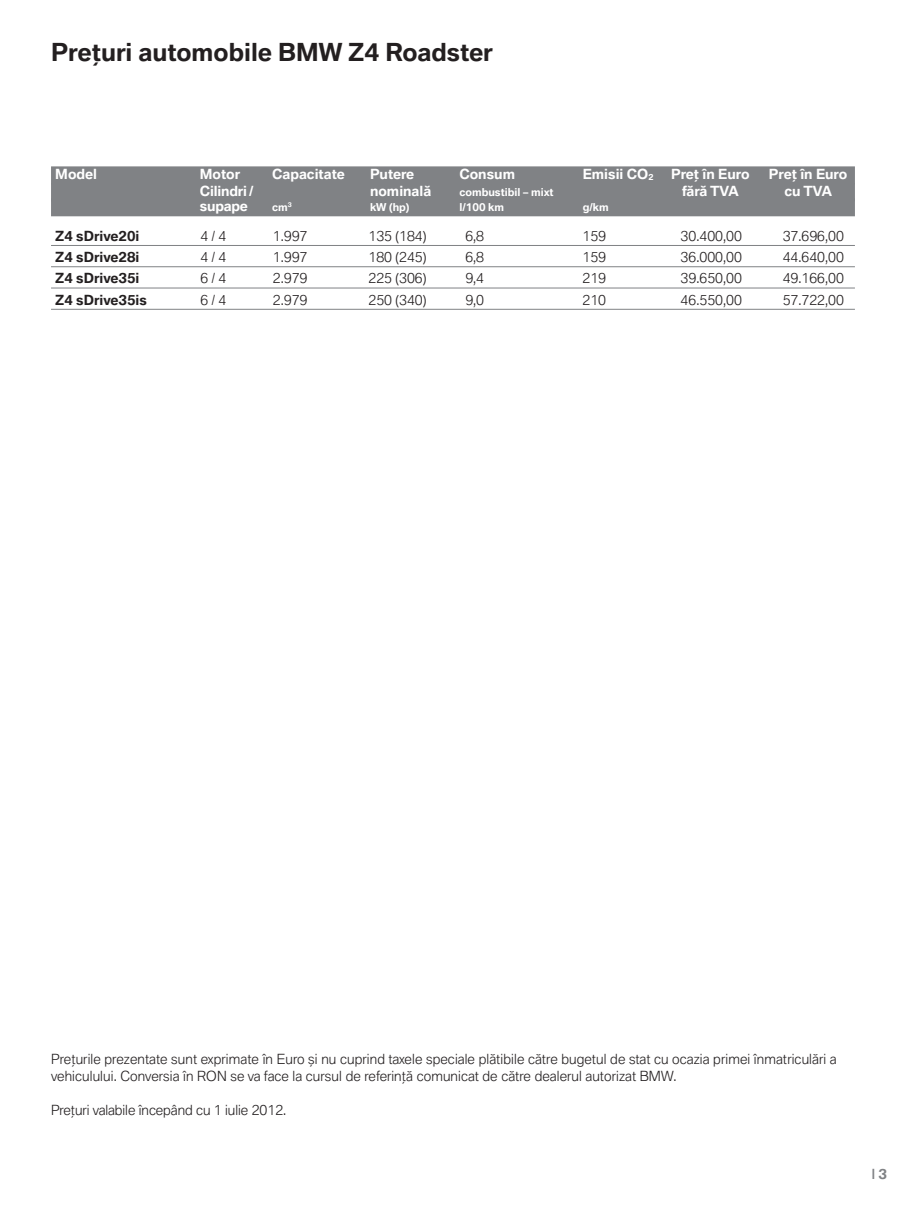
<style>
.page{position:relative;width:923px;height:1221px;background:#fff}
.page>*{position:absolute;margin:0;border:0;box-sizing:border-box;transform-origin:0 0}
.t1{font:700 24px "BMW Type Global Pro";color:#231f20}
.t2{font:300 13.5px/17px "BMW Type Global Pro";letter-spacing:.01em;color:#231f20}
.t3{font:700 13.5px "BMW Type Global Pro";color:#fff}
.t4{font:700 13.5px "BMW Type Global Pro";color:#231f20}
.t5{font:700 13.5px "BMW Type Global Pro";color:#808285}
.t6{font:700 10.5px "BMW Type Global Pro";color:#fff}
.s1{font-size:8.1px}
</style>
<div class="page">
<div style="left:51px;top:166px;width:804px;height:18px;background:#808285"></div>
<div style="left:51px;top:183px;width:804px;height:18px;background:#808285"></div>
<div style="left:51px;top:198px;width:804px;height:18px;background:#808285"></div>
<hr style="left:51px;top:245px;width:804px;height:1px;background:#808285">
<hr style="left:51px;top:266px;width:804px;height:1px;background:#808285">
<hr style="left:51px;top:287px;width:804px;height:1px;background:#808285">
<hr style="left:51px;top:309px;width:804px;height:1px;background:#808285">
<h1 class="t1" style="left:51px;top:43px;width:443px">Preţuri automobile BMW Z4 Roadster</h1>
<p class="t3" style="left:55px;top:169px;width:43px">Model</p>
<p class="t3" style="left:200px;top:169px;width:42px">Motor</p>
<p class="t3" style="left:272px;top:169px;width:74px">Capacitate</p>
<p class="t3" style="left:370px;top:169px;width:46px">Putere</p>
<p class="t3" style="left:459px;top:169px;width:57px">Consum</p>
<p class="t3" style="left:582px;top:169px;width:72px">Emisii CO<span class="s1">2</span></p>
<p class="t3" style="left:671px;top:169px;width:80px">Preţ în Euro</p>
<p class="t3" style="left:769px;top:169px;width:80px">Preţ în Euro</p>
<p class="t3" style="left:200px;top:186px;width:55px">Cilindri /</p>
<p class="t3" style="left:370px;top:186px;width:63px">nominală</p>
<p class="t6" style="left:459px;top:188px;width:96px">combustibil – mixt</p>
<p class="t3" style="left:682px;top:186px;width:58px">fără TVA</p>
<p class="t3" style="left:784px;top:186px;width:49px">cu TVA</p>
<p class="t3" style="left:200px;top:201px;width:50px">supape</p>
<p class="t6" style="left:272px;top:203px;width:21px">cm<sup>3</sup></p>
<p class="t6" style="left:370px;top:203px;width:41px">kW (hp)</p>
<p class="t6" style="left:459px;top:203px;width:46px">l/100 km</p>
<p class="t6" style="left:583px;top:203px;width:27px">g/km</p>
<p class="t4" style="left:55px;top:231px;width:86px">Z4 sDrive20i</p>
<p class="t2" style="left:201px;top:229px;width:27px">4 / 4</p>
<p class="t2" style="left:273px;top:229px;width:36px">1.997</p>
<p class="t2" style="left:368px;top:229px;width:59px">135 (184)</p>
<p class="t2" style="left:465px;top:229px;width:20px">6,8</p>
<p class="t2" style="left:582px;top:229px;width:25px">159</p>
<p class="t2" style="left:680px;top:229px;width:63px">30.400,00</p>
<p class="t2" style="left:782px;top:229px;width:63px">37.696,00</p>
<p class="t4" style="left:55px;top:252px;width:86px">Z4 sDrive28i</p>
<p class="t2" style="left:201px;top:250px;width:27px">4 / 4</p>
<p class="t2" style="left:273px;top:250px;width:36px">1.997</p>
<p class="t2" style="left:368px;top:250px;width:59px">180 (245)</p>
<p class="t2" style="left:465px;top:250px;width:20px">6,8</p>
<p class="t2" style="left:582px;top:250px;width:25px">159</p>
<p class="t2" style="left:680px;top:250px;width:63px">36.000,00</p>
<p class="t2" style="left:782px;top:250px;width:63px">44.640,00</p>
<p class="t4" style="left:55px;top:273px;width:86px">Z4 sDrive35i</p>
<p class="t2" style="left:201px;top:271px;width:27px">6 / 4</p>
<p class="t2" style="left:273px;top:271px;width:36px">2.979</p>
<p class="t2" style="left:368px;top:271px;width:59px">225 (306)</p>
<p class="t2" style="left:465px;top:271px;width:20px">9,4</p>
<p class="t2" style="left:582px;top:271px;width:25px">219</p>
<p class="t2" style="left:680px;top:271px;width:63px">39.650,00</p>
<p class="t2" style="left:782px;top:271px;width:63px">49.166,00</p>
<p class="t4" style="left:55px;top:294px;width:93px">Z4 sDrive35is</p>
<p class="t2" style="left:201px;top:292px;width:27px">6 / 4</p>
<p class="t2" style="left:273px;top:292px;width:36px">2.979</p>
<p class="t2" style="left:368px;top:292px;width:59px">250 (340)</p>
<p class="t2" style="left:465px;top:292px;width:20px">9,0</p>
<p class="t2" style="left:582px;top:292px;width:25px">210</p>
<p class="t2" style="left:680px;top:292px;width:63px">46.550,00</p>
<p class="t2" style="left:782px;top:292px;width:63px">57.722,00</p>
<p class="t2" style="left:51px;top:1051px;width:787px">Preţurile prezentate sunt exprimate în Euro şi nu cuprind taxele speciale plătibile către bugetul de stat cu ocazia primei înmatriculări a vehiculului. Conversia în RON se va face la cursul de referinţă comunicat de către dealerul autorizat BMW.</p>
<p class="t2" style="left:51px;top:1102px;width:237px">Preţuri valabile începând cu 1 iulie 2012.</p>
<p class="t5" style="left:872px;top:1168px;width:17px">| 3</p>
</div>
